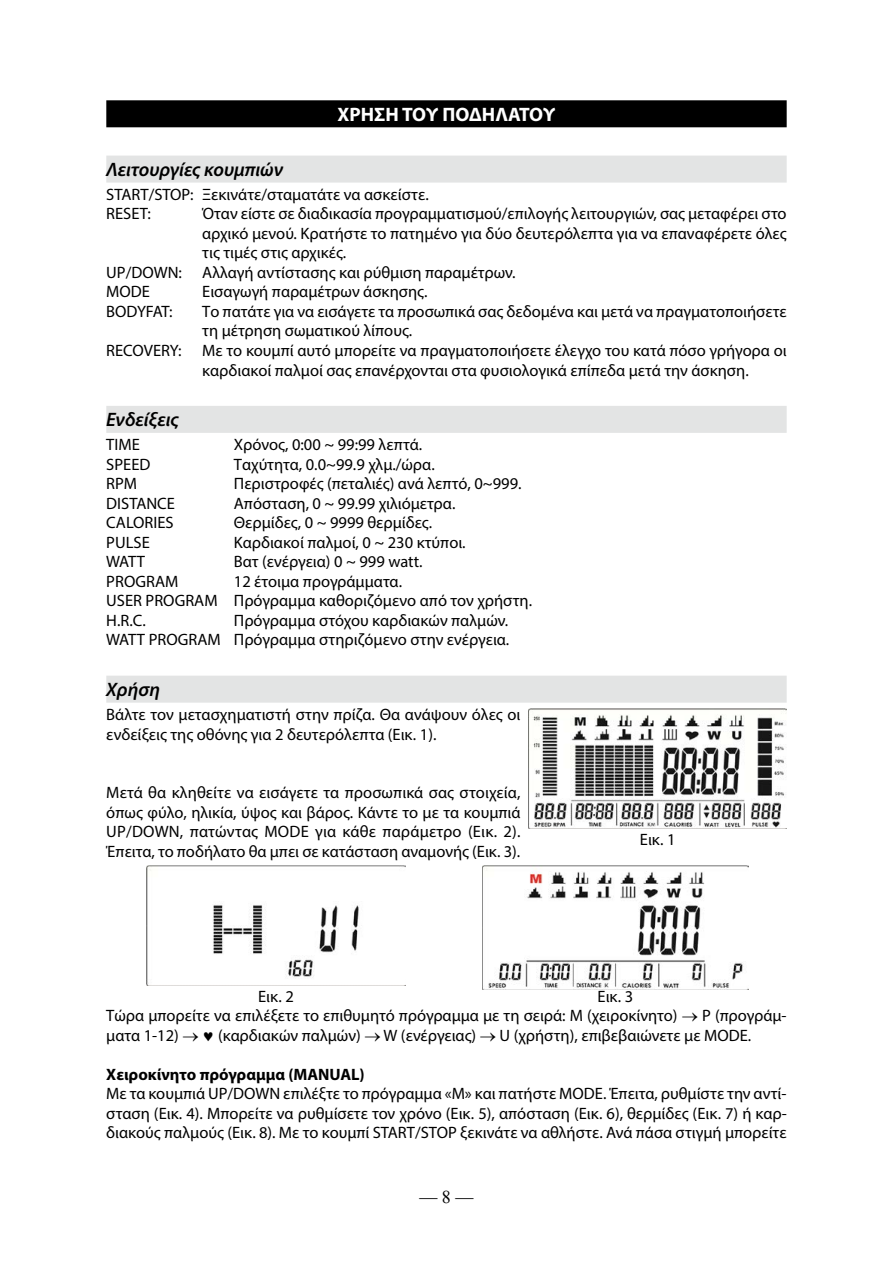
<style>
.page{position:relative;width:893px;height:1263px;background:#fff}
.page>*{position:absolute;margin:0;border:0;box-sizing:border-box;transform-origin:0 0}
.t1{font:italic 600 19.5px "Myriad Pro";color:#000}
.t2{font:700 19.5px "Myriad Pro";color:#fff}
.t3{font:18px "Times New Roman";color:#000}
.t4{font:16.5px/19.5px "Myriad Pro";color:#000}
.t5{font:700 16.5px "Myriad Pro";color:#000}
</style>
<div class="page">
<div style="left:106px;top:100px;width:681px;height:27px;background:#000"></div>
<div style="left:106px;top:156px;width:681px;height:27px;background:#e3e4e4"></div>
<div style="left:106px;top:406px;width:681px;height:27px;background:#e3e4e4"></div>
<div style="left:106px;top:676px;width:681px;height:27px;background:#e3e4e4"></div>
<img style="left:147px;top:865px;width:258px;height:120px">
<img style="left:483px;top:865px;width:265px;height:124px">
<img style="left:529px;top:708px;width:258px;height:121px">
<p class="t2" style="left:337px;top:102px;width:219px">ΧΡΗΣΗ ΤΟΥ ΠΟΔΗΛΑΤΟΥ</p>
<p class="t1" style="left:106px;top:157px;width:178px">Λειτουργίες κουμπιών</p>
<p class="t4" style="left:106px;top:184px;width:324px">START/STOP: Ξεκινάτε/σταματάτε να ασκείστε.<br>RESET:</p>
<p class="t4" style="left:202px;top:204px;width:586px">Όταν είστε σε διαδικασία προγραμματισμού/επιλογής λειτουργιών, σας μεταφέρει στο</p>
<p class="t4" style="left:202px;top:223px;width:586px">αρχικό μενού. Κρατήστε το πατημένο για δύο δευτερόλεπτα για να επαναφέρετε όλες</p>
<p class="t4" style="left:202px;top:243px;width:146px">τις τιμές στις αρχικές.</p>
<p class="t4" style="left:106px;top:262px;width:411px">UP/DOWN: Αλλαγή αντίστασης και ρύθμιση παραμέτρων.</p>
<p class="t4" style="left:106px;top:282px;width:45px">MODE</p>
<p class="t4" style="left:202px;top:282px;width:227px">Εισαγωγή παραμέτρων άσκησης.</p>
<p class="t4" style="left:106px;top:301px;width:68px">BODYFAT:</p>
<p class="t4" style="left:202px;top:301px;width:586px">Το πατάτε για να εισάγετε τα προσωπικά σας δεδομένα και μετά να πραγματοποιήσετε</p>
<p class="t4" style="left:202px;top:321px;width:212px">τη μέτρηση σωματικού λίπους.</p>
<p class="t4" style="left:106px;top:340px;width:682px">RECOVERY: Με το κουμπί αυτό μπορείτε να πραγματοποιήσετε έλεγχο του κατά πόσο γρήγορα οι</p>
<p class="t4" style="left:202px;top:360px;width:548px">καρδιακοί παλμοί σας επανέρχονται στα φυσιολογικά επίπεδα μετά την άσκηση.</p>
<p class="t1" style="left:106px;top:407px;width:74px">Ενδείξεις</p>
<p class="t4" style="left:106px;top:435px;width:35px">TIME</p>
<p class="t4" style="left:234px;top:435px;width:190px">Χρόνος, 0:00 ~ 99:99 λεπτά.</p>
<p class="t4" style="left:106px;top:454px;width:46px">SPEED</p>
<p class="t4" style="left:234px;top:454px;width:202px">Ταχύτητα, 0.0~99.9 χλμ./ώρα.</p>
<p class="t4" style="left:106px;top:474px;width:32px">RPM</p>
<p class="t4" style="left:234px;top:474px;width:289px">Περιστροφές (πεταλιές) ανά λεπτό, 0~999.</p>
<p class="t4" style="left:106px;top:493px;width:70px">DISTANCE</p>
<p class="t4" style="left:234px;top:493px;width:223px">Απόσταση, 0 ~ 99.99 χιλιόμετρα.</p>
<p class="t4" style="left:106px;top:513px;width:69px">CALORIES</p>
<p class="t4" style="left:234px;top:513px;width:200px">Θερμίδες, 0 ~ 9999 θερμίδες.</p>
<p class="t4" style="left:106px;top:532px;width:45px">PULSE</p>
<p class="t4" style="left:234px;top:532px;width:233px">Καρδιακοί παλμοί, 0 ~ 230 κτύποι.</p>
<p class="t4" style="left:106px;top:552px;width:40px">WATT</p>
<p class="t4" style="left:234px;top:552px;width:190px">Βατ (ενέργεια) 0 ~ 999 watt.</p>
<p class="t4" style="left:106px;top:571px;width:73px">PROGRAM</p>
<p class="t4" style="left:106px;top:571px;width:427px;text-indent:128px">12 έτοιμα προγράμματα.<br>USER PROGRAM Πρόγραμμα καθοριζόμενο από τον χρήστη.<br>H.R.C.</p>
<p class="t4" style="left:106px;top:610px;width:405px;text-align:right">Πρόγραμμα στόχου καρδιακών παλμών.<br>WATT PROGRAM Πρόγραμμα στηριζόμενο στην ενέργεια.</p>
<p class="t1" style="left:106px;top:677px;width:55px">Χρήση</p>
<p class="t4" style="left:106px;top:704px;width:416px">Βάλτε τον μετασχηματιστή στην πρίζα. Θα ανάψουν όλες οι ενδείξεις της οθόνης για 2 δευτερόλεπτα (Εικ. 1).</p>
<p class="t4" style="left:106px;top:782px;width:416px;text-align:justify">Μετά θα κληθείτε να εισάγετε τα προσωπικά σας στοιχεία, όπως φύλο, ηλικία, ύψος και βάρος. Κάντε το με τα κουμπιά UP/DOWN, πατώντας MODE για κάθε παράμετρο (Εικ. 2).<br>Έπειτα, το ποδήλατο θα μπει σε κατάσταση αναμονής (Εικ. 3).</p>
<p class="t4" style="left:640px;top:830px;width:37px">Εικ. 1</p>
<p class="t4" style="left:106px;top:986px;width:682px;text-indent:491px">Εικ. 3<br>Τώρα μπορείτε να επιλέξετε το επιθυμητό πρόγραμμα με τη σειρά: Μ (χειροκίνητο) → Ρ (προγράμ&shy;ματα 1-12) → ♥ (καρδιακών παλμών) → W (ενέργειας) → U (χρήστη), επιβεβαιώνετε με MODE.</p>
<p class="t5" style="left:106px;top:1063px;width:260px">Χειροκίνητο πρόγραμμα (MANUAL)</p>
<p class="t4" style="left:106px;top:1083px;width:682px;text-align:justify">Με τα κουμπιά UP/DOWN επιλέξτε το πρόγραμμα «Μ» και πατήστε MODE. Έπειτα, ρυθμίστε την αντί&shy;σταση (Εικ. 4). Μπορείτε να ρυθμίσετε τον χρόνο (Εικ. 5), απόσταση (Εικ. 6), θερμίδες (Εικ. 7) ή καρ&shy;διακούς παλμούς (Εικ. 8). Με το κουμπί START/STOP ξεκινάτε να αθλήστε. Ανά πάσα στιγμή μπορείτε</p>
<p class="t4" style="left:258px;top:986px;width:37px">Εικ. 2</p>
<p class="t3" style="left:419px;top:1185px;width:55px">— 8 —</p>
</div>
